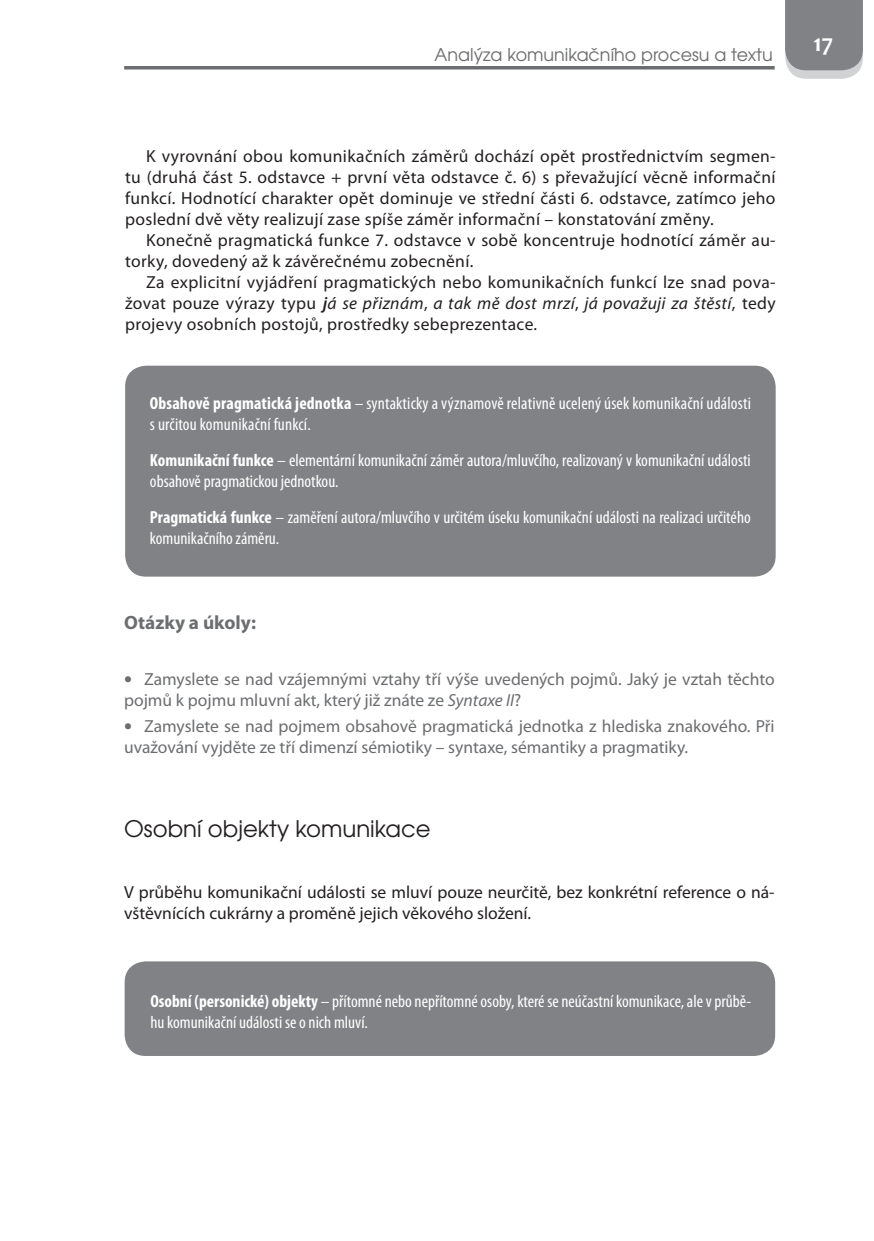
<style>
.page{position:relative;width:874px;height:1241px;background:#fff}
.page>*{position:absolute;margin:0;border:0;box-sizing:border-box;transform-origin:0 0}
.t1{font:700 24.5px "Candara";color:#fff}
.podtitul{font:22.75px "Te X Gyre Adventor";color:#231f20}
.Otazky_pojmy_nadpis{font:700 19.25px "Myriad Pro";color:#6c6d70}
.text{font:17.5px/21px "Myriad Pro";letter-spacing:.02em;color:#231f20;text-align:justify}
.pojem_nazev{font:condensed 17.5px/21px "Myriad Pro";color:#fff}
.t2{font:17.5px/21px "Myriad Pro";color:#6c6d70}
.text-2{font:17.5px/21px "Myriad Pro";color:#231f20}
.t3{font:17.5px "Te X Gyre Adventor";color:#6c6d70}
.s1{font-weight:600;font-style:italic}
.s2{font-style:italic}
.s3{font-weight:700}
.s4{font-family:"Tahoma"}
</style>
<div class="page">
<hr style="left:124px;top:66px;width:650px;height:3px;background:#6c6d70">
<svg style="left:785px;top:0;width:77px;height:79px;background:#8c8e91"></svg>
<div style="left:125px;top:961px;width:649px;height:94px;background:#808285;border-radius:21px"></div>
<div style="left:125px;top:365px;width:650px;height:211px;background:#808285;border-radius:21px"></div>
<p class="t3" style="left:434px;top:41px;width:339px">Analýza komunikačního procesu a textu</p>
<p class="text" style="left:125px;top:145px;width:651px;text-indent:21px">K vyrovnání obou komunikačních záměrů dochází opět prostřednictvím segmen&shy;tu (druhá část 5. odstavce + první věta odstavce č. 6) s převažující věcně informační funkcí. Hodnotící charakter opět dominuje ve střední části 6. odstavce, zatímco jeho poslední dvě věty realizují zase spíše záměr informační – konstatování změny.</p>
<p class="text" style="left:125px;top:229px;width:651px;text-indent:21px">Konečně pragmatická funkce 7. odstavce v sobě koncentruje hodnotící záměr au&shy;torky, dovedený až k závěrečnému zobecnění.</p>
<p class="text" style="left:125px;top:271px;width:651px;text-indent:21px">Za explicitní vyjádření pragmatických nebo komunikačních funkcí lze snad pova&shy;žovat pouze výrazy typu <span class="s1">j</span><span class="s2">á se přiznám</span>, <span class="s2">a tak mě dost mrzí</span>, <span class="s2">já považuji za štěstí</span>, tedy projevy osobních postojů, prostředky sebeprezentace.</p>
<p class="pojem_nazev" style="left:150px;top:392px;width:602px"><span class="s3">Obsahově pragmatická jednotka</span> – syntakticky a významově relativně ucelený úsek komunikační události s určitou komunikační funkcí.</p>
<p class="pojem_nazev" style="left:150px;top:449px;width:602px"><span class="s3">Komunikační funkce</span> – elementární komunikační záměr autora/mluvčího, realizovaný v komunikační události obsahově pragmatickou jednotkou.</p>
<p class="pojem_nazev" style="left:150px;top:506px;width:602px"><span class="s3">Pragmatická funkce</span> – zaměření autora/mluvčího v určitém úseku komunikační události na realizaci určitého komunikačního záměru.</p>
<p class="Otazky_pojmy_nadpis" style="left:124px;top:610px;width:133px">Otázky a úkoly:</p>
<p class="t2" style="left:124px;top:668px;width:651px"><span class="s4">•</span> Zamyslete se nad vzájemnými vztahy tří výše uvedených pojmů. Jaký je vztah těchto pojmů k pojmu mluvní akt, který již znáte ze <span class="s2">Syntaxe II</span>?</p>
<p class="t2" style="left:124px;top:715px;width:651px"><span class="s4">•</span> Zamyslete se nad pojmem obsahově pragmatická jednotka z hlediska znakového. Při uvažování vyjděte ze tří dimenzí sémiotiky – syntaxe, sémantiky a pragmatiky.</p>
<p class="podtitul" style="left:124px;top:810px;width:308px">Osobní objekty komunikace</p>
<p class="text-2" style="left:124px;top:880px;width:651px">V průběhu komunikační události se mluví pouze neurčitě, bez konkrétní reference o ná&shy;vštěvnících cukrárny a proměně jejich věkového složení.</p>
<p class="pojem_nazev" style="left:150px;top:990px;width:602px"><span class="s3">Osobní (personické) objekty</span> – přítomné nebo nepřítomné osoby, které se neúčastní komunikace, ale v průbě&shy;hu komunikační události se o nich mluví.</p>
<h1 class="t1" style="left:813px;top:27px;width:21px">17</h1>
</div>
